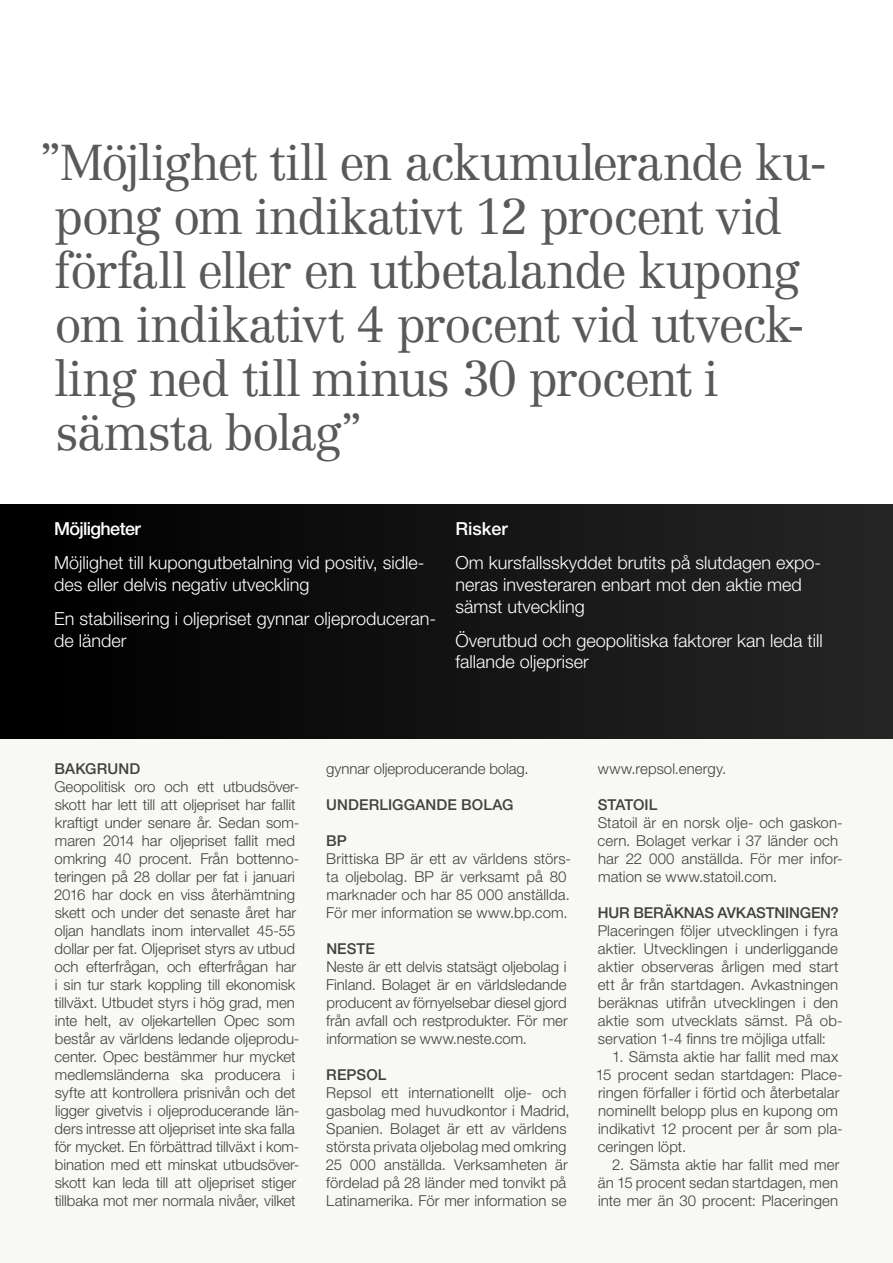
<style>
.page{position:relative;width:893px;height:1263px;background:#fff}
.page>*{position:absolute;margin:0;border:0;box-sizing:border-box;transform-origin:0 0}
.t1{font:300 49.5px/54px "Centennial LT Std";letter-spacing:-.035em;color:#58595b}
.t2{font:300 18px/21.6px "Helvetica Neue LT Std";color:#fff}
.t3{font:500 18px "Helvetica Neue LT Std";letter-spacing:-.035em;color:#fff}
.t4{font:300 15px/18px "Helvetica Neue LT Std";color:#414042}
.t5{font:500 15px "Helvetica Neue LT Std";letter-spacing:.005em;color:#414042}
</style>
<div class="page">
<div style="left:0;top:730px;width:893px;height:533px;background:#f8f8f4"></div>
<div style="left:0;top:504px;width:893px;height:234px;background:linear-gradient(to right,#000,#272627)"></div>
<h1 class="t1" style="left:39px;top:136px;width:790px">”Möjlighet till en ackumulerande ku&shy;pong om indikativt 12 procent vid förfall eller en utbetalande kupong om indikativt 4 procent vid utveck&shy;ling ned till minus 30 procent i sämsta bolag”</h1>
<p class="t3" style="left:54px;top:518px;width:88px">Möjligheter</p>
<p class="t2" style="left:54px;top:552px;width:372px">Möjlighet till kupongutbetalning vid positiv, sidle&shy;des eller delvis negativ utveckling</p>
<p class="t2" style="left:54px;top:608px;width:384px">En stabilisering i oljepriset gynnar oljeproduceran&shy;de länder</p>
<p class="t3" style="left:455px;top:518px;width:54px">Risker</p>
<p class="t2" style="left:455px;top:552px;width:367px">Om kursfallsskyddet brutits på slutdagen expo&shy;neras investeraren enbart mot den aktie med sämst utveckling</p>
<p class="t2" style="left:455px;top:629px;width:369px">Överutbud och geopolitiska faktorer kan leda till fallande oljepriser</p>
<p class="t5" style="left:55px;top:760px;width:87px">BAKGRUND</p>
<p class="t4" style="left:54px;top:777px;width:247px">Geopolitisk oro och ett utbudsöver&shy;skott har lett till att oljepriset har fallit kraftigt under senare år. Sedan som&shy;maren 2014 har oljepriset fallit med omkring 40 procent. Från bottenno&shy;teringen på 28 dollar per fat i januari 2016 har dock en viss återhämtning skett och under det senaste året har oljan handlats inom intervallet 45-55 dollar per fat. Oljepriset styrs av utbud och efterfrågan, och efterfrågan har i sin tur stark koppling till ekonomisk tillväxt. Utbudet styrs i hög grad, men inte helt, av oljekartellen Opec som består av världens ledande oljeprodu&shy;center. Opec bestämmer hur mycket medlemsländerna ska producera i syfte att kontrollera prisnivån och det ligger givetvis i oljeproducerande län&shy;ders intresse att oljepriset inte ska falla för mycket. En förbättrad tillväxt i kom&shy;bination med ett minskat utbudsöver&shy;skott kan leda till att oljepriset stiger tillbaka mot mer normala nivåer, vilket</p>
<p class="t4" style="left:326px;top:759px;width:204px">gynnar oljeproducerande bolag.</p>
<p class="t5" style="left:326px;top:796px;width:189px">UNDERLIGGANDE BOLAG</p>
<p class="t5" style="left:326px;top:832px;width:22px">BP</p>
<p class="t4" style="left:326px;top:849px;width:246px">Brittiska BP är ett av världens störs&shy;ta oljebolag. BP är verksamt på 80 marknader och har 85 000 anställda.<br>För mer information se www.bp.com.</p>
<p class="t5" style="left:326px;top:940px;width:50px">NESTE</p>
<p class="t4" style="left:326px;top:957px;width:243px;text-align:justify">Neste är ett delvis statsägt oljebolag i Finland. Bolaget är en världsledande producent av förnyelsebar diesel gjord från avfall och restprodukter. För mer information se www.neste.com.</p>
<p class="t5" style="left:326px;top:1066px;width:62px">REPSOL</p>
<p class="t4" style="left:326px;top:1083px;width:245px">Repsol ett internationellt olje- och gasbolag med huvudkontor i Madrid, Spanien. Bolaget är ett av världens största privata oljebolag med omkring 25 000 anställda. Verksamheten är fördelad på 28 länder med tonvikt på Latinamerika. För mer information se</p>
<p class="t4" style="left:598px;top:759px;width:130px">www.repsol.energy.</p>
<p class="t5" style="left:598px;top:796px;width:61px">STATOIL</p>
<p class="t4" style="left:598px;top:813px;width:247px">Statoil är en norsk olje- och gaskon&shy;cern. Bolaget verkar i 37 länder och har 22 000 anställda. För mer infor&shy;mation se www.statoil.com.</p>
<p class="t5" style="left:598px;top:904px;width:243px">HUR BERÄKNAS AVKASTNINGEN?</p>
<p class="t4" style="left:598px;top:921px;width:246px">Placeringen följer utvecklingen i fyra aktier. Utvecklingen i underliggande aktier observeras årligen med start ett år från startdagen. Avkastningen beräknas utifrån utvecklingen i den aktie som utvecklats sämst. På ob&shy;servation 1-4 finns tre möjliga utfall:</p>
<p class="t4" style="left:596px;top:1047px;width:248px;text-indent:16px">1. Sämsta aktie har fallit med max 15 procent sedan startdagen: Place&shy;ringen förfaller i förtid och återbetalar nominellt belopp plus en kupong om indikativt 12 procent per år som pla&shy;ceringen löpt.</p>
<p class="t4" style="left:598px;top:1155px;width:243px;text-align:justify;text-indent:14px">2. Sämsta aktie har fallit med mer än 15 procent sedan startdagen, men inte mer än 30 procent: Placeringen</p>
</div>
